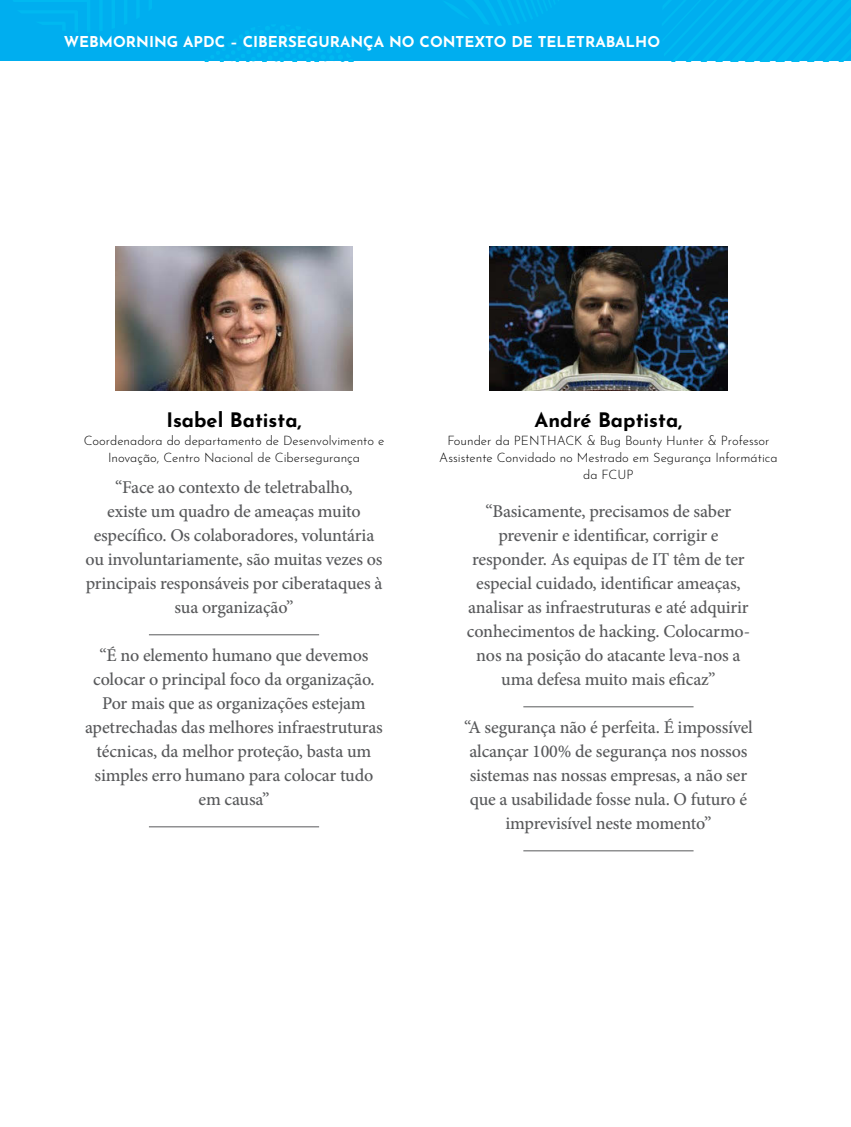
<style>
.page{position:relative;width:851px;height:1127px;background:#fff}
.page>*{position:absolute;margin:0;border:0;box-sizing:border-box;transform-origin:0 0}
.t1{font:700 19.95px "Josefin Sans";color:#000}
.t2{font:500 18px/24px "Minion Pro";letter-spacing:-.01em;color:#58595b;text-align:center}
.t3{font:700 15px "Josefin Sans";color:#fff}
.t4{font:300 12.9px/17.1px "Josefin Sans";color:#000;text-align:center}
</style>
<div class="page">
<div style="left:0;top:0;width:850px;height:61px;background:#00aeef"></div>
<svg style="left:662px;top:0;width:188px;height:61px"></svg>
<svg style="left:445px;top:0;width:110px;height:25px"></svg>
<svg style="left:13px;top:0;width:340px;height:61px"></svg>
<img style="left:115px;top:247px;width:237px;height:144px">
<img style="left:489px;top:247px;width:238px;height:144px">
<hr style="left:149px;top:634px;width:170px;height:1px;background:#58595b">
<hr style="left:149px;top:826px;width:170px;height:1px;background:#58595b">
<hr style="left:523px;top:706px;width:170px;height:1px;background:#58595b">
<hr style="left:523px;top:850px;width:170px;height:1px;background:#58595b">
<p class="t3" style="left:64px;top:29px;width:338px">WEBMORNING APDC – CIBERSEGURANÇA no</p>
<p class="t3" style="left:419px;top:29px;width:242px">CONTEXTO DE TELETRABALHO</p>
<p class="t1" style="left:166px;top:403px;width:137px">Isabel Batista,</p>
<p class="t4" style="left:84px;top:430px;width:302px">Coordenadora do departamento de Desenvolvimento e<br>Inovação, Centro Nacional de Cibersegurança</p>
<p class="t2" style="left:86px;top:475px;width:298px">“Face ao contexto de teletrabalho,<br>existe um quadro de ameaças muito específico. Os colaboradores, voluntária ou involuntariamente, são muitas vezes os principais responsáveis por ciberataques à sua organização”</p>
<p class="t2" style="left:85px;top:643px;width:299px">“É no elemento humano que devemos colocar o principal foco da organização.<br>Por mais que as organizações estejam apetrechadas das melhores infraestruturas técnicas, da melhor proteção, basta um simples erro humano para colocar tudo em causa”</p>
<p class="t1" style="left:534px;top:403px;width:149px">André Baptista,</p>
<p class="t4" style="left:439px;top:430px;width:340px">Founder da PENTHACK &amp; Bug Bounty Hunter &amp; Professor<br>Assistente Convidado no Mestrado em Segurança Informática da FCUP</p>
<p class="t2" style="left:467px;top:499px;width:284px">“Basicamente, precisamos de saber prevenir e identificar, corrigir e responder. As equipas de IT têm de ter especial cuidado, identificar ameaças, analisar as infraestruturas e até adquirir conhecimentos de hacking. Colocarmo&shy;nos na posição do atacante leva-nos a uma defesa muito mais eficaz”</p>
<p class="t2" style="left:464px;top:715px;width:290px">“A segurança não é perfeita. É impossível alcançar 100% de segurança nos nossos sistemas nas nossas empresas, a não ser que a usabilidade fosse nula. O futuro é imprevisível neste momento”</p>
</div>
